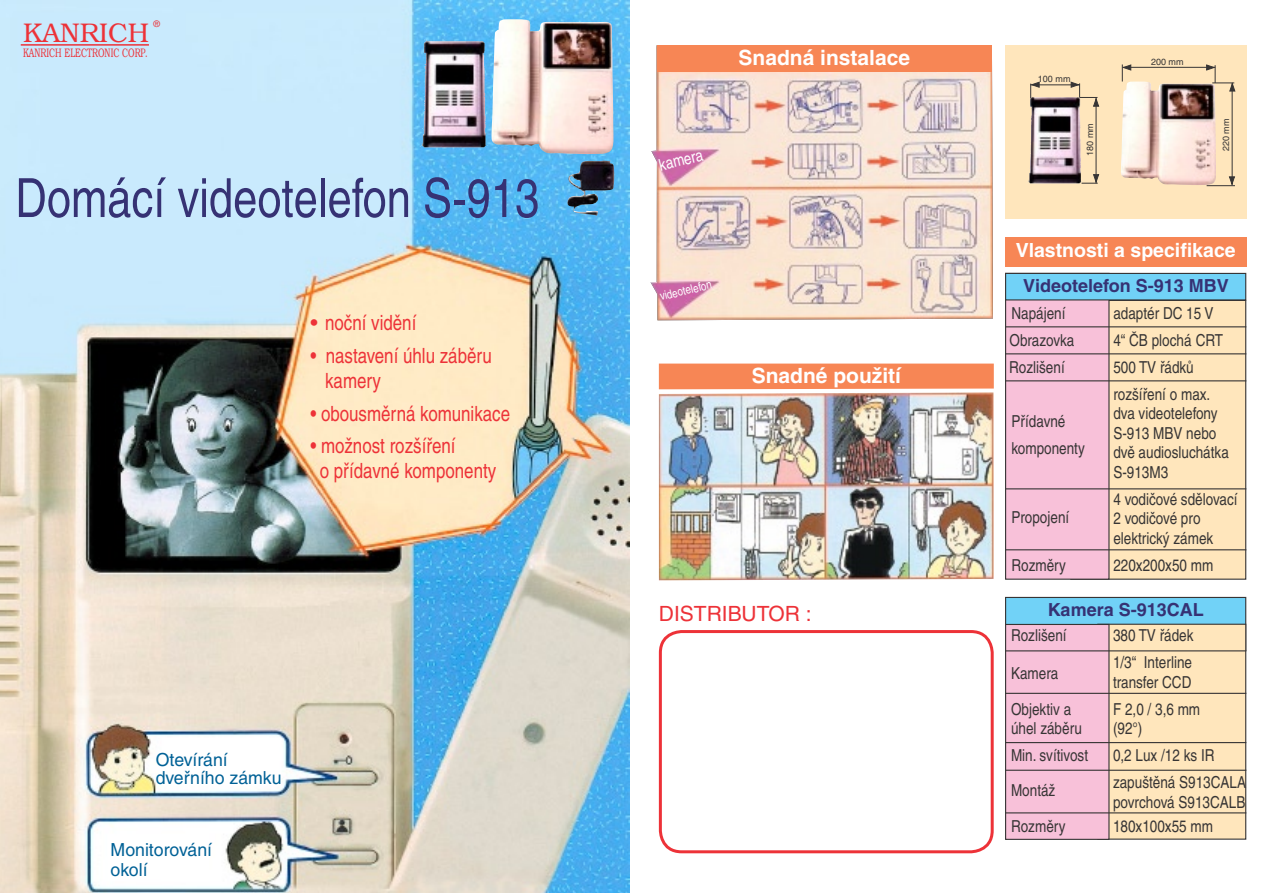
<style>
.page{position:relative;width:1263px;height:893px;background:#fff}
.page>*{position:absolute;margin:0;border:0;box-sizing:border-box;transform-origin:0 0}
.t1{font:condensed 54px "Helvetica CE";color:#363274}
.t2{font:300 27px "Bookman CE";color:#ed3238}
.t3{font:condensed 21px/25.2px "Helvetica CE";color:#ed3238}
.t4{font:700 21px "Helvetica CE";color:#fff}
.t5{font:21px "Helvetica CE";color:#ed3238}
.t6{font:700 19.5px "Helvetica CE";color:#fff}
.t7{font:18px/17.7px "Helvetica CE";color:#006196}
.t8{font:700 18px "Helvetica CE";color:#363274}
.t9{font:condensed 16.5px/19.5px "Helvetica CE";color:#373535}
.t10{font:condensed 16.5px "Helvetica CE";color:#fff}
.t11{font:300 12.3px "Bookman CE";letter-spacing:.005em;color:#ed3238;scale:.66 1}
.t12{font:condensed 12px "Helvetica CE";color:#fff}
.t13{font:9px "Helvetica CE";color:#373535}
.t14{font:9px "Helvetica CE";color:#ed3238}
.s1{font-stretch:normal}
</style>
<div class="page">
<img style="left:0;top:0;width:629px;height:893px">
<img style="left:491px;top:19px;width:122px;height:135px">
<img style="left:567px;top:161px;width:47px;height:55px">
<img style="left:420px;top:40px;width:68px;height:107px">
<hr style="left:21px;top:44px;width:128px;height:2px;background:#ed3238">
<div style="left:1005px;top:45px;width:241px;height:174px;background:#ffe6bc"></div>
<div style="left:1005px;top:597px;width:241px;height:53px;background:#71d2f7"></div>
<div style="left:1005px;top:597px;width:241px;height:54px;border:1px solid #373535"></div>
<div style="left:1098px;top:624px;width:148px;height:215px;background:#ffe6bc"></div>
<div style="left:1097px;top:624px;width:149px;height:216px;border:1px solid #373535"></div>
<div style="left:1071px;top:300px;width:175px;height:279px;background:#ffe6bc"></div>
<div style="left:1070px;top:300px;width:176px;height:280px;border:1px solid #373535"></div>
<div style="left:1005px;top:624px;width:104px;height:215px;background:#f8c1d9"></div>
<div style="left:1005px;top:624px;width:104px;height:216px;border:1px solid #373535"></div>
<div style="left:1005px;top:273px;width:104px;height:306px;background:#f8c1d9"></div>
<div style="left:1005px;top:273px;width:104px;height:307px;border:1px solid #373535"></div>
<div style="left:1005px;top:273px;width:241px;height:27px;background:#71d2f7"></div>
<div style="left:1005px;top:273px;width:241px;height:27px;border:1px solid #373535"></div>
<img style="left:659px;top:392px;width:335px;height:188px">
<div style="left:659px;top:364px;width:335px;height:25px;background:#f78655"></div>
<img style="left:650px;top:45px;width:343px;height:275px">
<div style="left:657px;top:45px;width:335px;height:27px;background:#f78655"></div>
<img style="left:1121px;top:82px;width:95px;height:103px">
<img style="left:1028px;top:97px;width:53px;height:87px">
<svg style="left:658px;top:630px;width:336px;height:222px"></svg>
<div style="left:1005px;top:238px;width:241px;height:29px;background:#f78655"></div>
<hr style="left:1005px;top:650px;width:241px;height:1px;background:#373535">
<hr style="left:1005px;top:693px;width:241px;height:1px;background:#373535">
<hr style="left:1005px;top:742px;width:241px;height:1px;background:#373535">
<hr style="left:1005px;top:770px;width:241px;height:1px;background:#373535">
<hr style="left:1005px;top:812px;width:241px;height:1px;background:#373535">
<hr style="left:1005px;top:326px;width:241px;height:1px;background:#373535">
<hr style="left:1005px;top:353px;width:241px;height:1px;background:#373535">
<hr style="left:1005px;top:380px;width:241px;height:1px;background:#373535">
<hr style="left:1005px;top:488px;width:241px;height:1px;background:#373535">
<hr style="left:1005px;top:549px;width:241px;height:1px;background:#373535">
<hr style="left:1123px;top:67px;width:92px;height:1px;background:#373535">
<hr style="left:1232px;top:83px;width:1px;height:102px;background:#373535">
<svg style="left:1206px;top:176px;width:29px;height:10px"></svg>
<svg style="left:1122px;top:64px;width:9px;height:17px"></svg>
<svg style="left:1206px;top:64px;width:30px;height:28px"></svg>
<hr style="left:1031px;top:84px;width:49px;height:1px;background:#373535">
<hr style="left:1096px;top:98px;width:1px;height:85px;background:#373535">
<svg style="left:1030px;top:81px;width:10px;height:17px"></svg>
<svg style="left:1081px;top:174px;width:18px;height:10px"></svg>
<svg style="left:1070px;top:81px;width:29px;height:26px"></svg>
<p class="t14" style="left:154px;top:19px;width:8px">®</p>
<h2 class="t2" style="left:23px;top:17px;width:127px">KANRICH</h2>
<p class="t11" style="left:23px;top:46px;width:190px">KANRICH ELECTRONIC CORP.</p>
<h1 class="t1" style="left:15px;top:167px;width:525px">Domácí videotelefon S-913</h1>
<p class="t3" style="left:310px;top:310px;width:108px"><span class="s1">•</span> noční vidění</p>
<p class="t3" style="left:325px;top:343px;width:168px;text-indent:-15px">• nastavení úhlu záběru kamery</p>
<p class="t3" style="left:310px;top:401px;width:201px">• obousměrná komunikace</p>
<p class="t3" style="left:320px;top:433px;width:178px;text-indent:-9px">• možnost rozšíření<br>o přídavné komponenty</p>
<p class="t7" style="left:156px;top:751px;width:127px">Otevírání dveřního zámku</p>
<p class="t7" style="left:111px;top:840px;width:103px;line-height:20.1px">Monitorování okolí</p>
<p class="t10" style="left:657px;top:156px;width:46px;rotate:-14deg">kamera</p>
<p class="t4" style="left:738px;top:45px;width:173px">Snadná instalace</p>
<p class="t12" style="left:658px;top:290px;width:54px;rotate:-14deg">videotelefon</p>
<p class="t4" style="left:752px;top:363px;width:151px">Snadné použití</p>
<p class="t5" style="left:659px;top:601px;width:154px">DISTRIBUTOR :</p>
<p class="t13" style="left:1038px;top:74px;width:34px">100 mm</p>
<p class="t13" style="left:1151px;top:56px;width:34px">200 mm</p>
<p class="t13" style="left:1085px;top:156px;width:34px;rotate:-90deg">180 mm</p>
<p class="t13" style="left:1221px;top:151px;width:34px;rotate:-90deg">220 mm</p>
<p class="t6" style="left:1016px;top:239px;width:221px">Vlastnosti a specifikace</p>
<p class="t8" style="left:1023px;top:275px;width:207px">Videotelefon S-913 MBV</p>
<p class="t9" style="left:1011px;top:303px;width:56px">Napájení</p>
<p class="t9" style="left:1113px;top:303px;width:102px">adaptér DC 15 V</p>
<p class="t9" style="left:1009px;top:330px;width:66px">Obrazovka</p>
<p class="t9" style="left:1113px;top:330px;width:111px">4“ ČB plochá CRT</p>
<p class="t9" style="left:1009px;top:357px;width:57px">Rozlišení</p>
<p class="t9" style="left:1113px;top:353px;width:98px;line-height:27px">500 TV řádků rozšíření o max.</p>
<p class="t9" style="left:1011px;top:411px;width:56px">Přídavné</p>
<p class="t9" style="left:1113px;top:404px;width:106px">dva videotelefony</p>
<p class="t9" style="left:1011px;top:438px;width:75px">komponenty</p>
<p class="t9" style="left:1113px;top:423px;width:117px">S-913 MBV nebo dvě audiosluchátka</p>
<p class="t9" style="left:1011px;top:507px;width:59px">Propojení</p>
<p class="t9" style="left:1113px;top:458px;width:126px;line-height:27px">S-913M3<br>4 vodičové sdělovací</p>
<p class="t9" style="left:1113px;top:509px;width:101px">2 vodičové pro elektrický zámek</p>
<p class="t9" style="left:1011px;top:555px;width:56px">Rozměry</p>
<p class="t9" style="left:1113px;top:555px;width:102px">220x200x50 mm</p>
<p class="t8" style="left:1048px;top:600px;width:158px">Kamera S-913CAL</p>
<p class="t9" style="left:1011px;top:626px;width:57px">Rozlišení</p>
<p class="t9" style="left:1113px;top:626px;width:82px">380 TV řádek</p>
<p class="t9" style="left:1011px;top:663px;width:49px">Kamera</p>
<p class="t9" style="left:1113px;top:653px;width:81px">1/3“ Interline transfer CCD</p>
<p class="t9" style="left:1011px;top:699px;width:62px">Objektiv a</p>
<p class="t9" style="left:1113px;top:699px;width:89px">F 2,0 / 3,6 mm</p>
<p class="t9" style="left:1011px;top:719px;width:72px">úhel záběru</p>
<p class="t9" style="left:1113px;top:719px;width:31px">(92°)</p>
<p class="t9" style="left:1011px;top:746px;width:79px">Min. svítivost</p>
<p class="t9" style="left:1113px;top:746px;width:103px">0,2 Lux /12 ks IR</p>
<p class="t9" style="left:1011px;top:780px;width:46px">Montáž</p>
<p class="t9" style="left:1113px;top:773px;width:135px">zapuštěná S913CALA povrchová S913CALB</p>
<p class="t9" style="left:1011px;top:816px;width:56px">Rozměry</p>
<p class="t9" style="left:1113px;top:816px;width:102px">180x100x55 mm</p>
</div>
